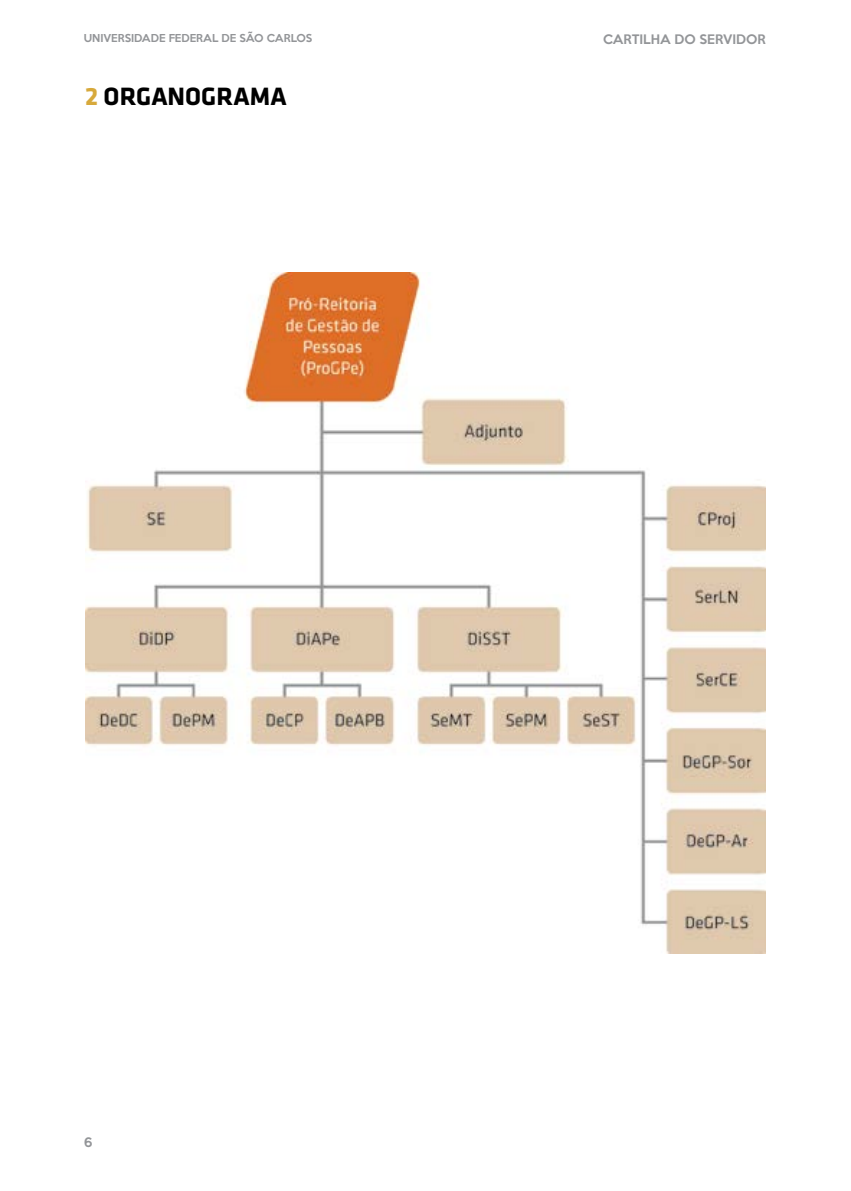
<style>
.page{position:relative;width:851px;height:1191px;background:#fff}
.page>*{position:absolute;margin:0;border:0;box-sizing:border-box;transform-origin:0 0}
.t1{font:700 26px "Klavika";color:#000}
.t2{font:500 12px "Keep Calm";color:#939598}
.t3{font:500 10px "Keep Calm";color:#939598}
.s1{color:#d7a93b}
</style>
<div class="page">
<img style="left:85px;top:272px;width:680px;height:681px">
<p class="t3" style="left:84px;top:29px;width:230px">UNIVERSIDADE FEDERAL DE SÃO CARLOS</p>
<h1 class="t1" style="left:85px;top:82px;width:203px"><span class="s1">2</span> ORGANOGRAMA</h1>
<p class="t2" style="left:603px;top:28px;width:164px">CARTILHA DO SERVIDOR</p>
<p class="t2" style="left:84px;top:1131px;width:10px">6</p>
</div>
